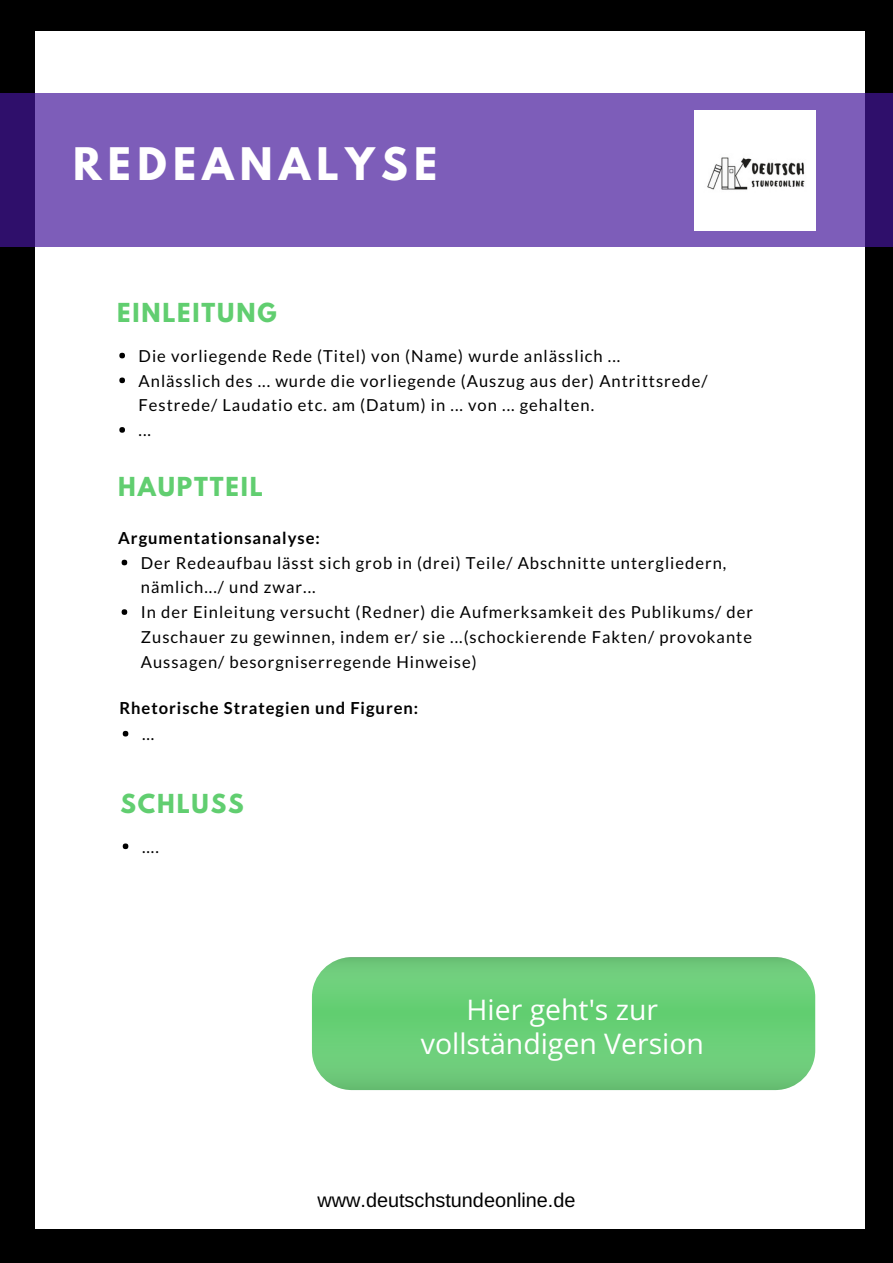
<style>
.page{position:relative;width:893px;height:1263px;background:#000}
.page>*{position:absolute;margin:0;border:0;box-sizing:border-box;transform-origin:0 0}
.t1{font:700 39.75px "League Spartan";letter-spacing:.16em;color:#fff}
.t2{font:28.5px/33.8px "Open Sans";color:#fff;text-align:center}
.t3{font:700 23.25px "League Spartan";letter-spacing:.08em;color:#61ce70}
.t4{font:19.8px "Arimo";color:#000}
.t5{font:16.5px/24.8px "Lato";letter-spacing:.06em;color:#000}
.t6{font:700 16.5px "Lato";letter-spacing:.06em;color:#000}
</style>
<div class="page">
<div style="left:35px;top:32px;width:830px;height:1196px;background:#fff"></div>
<svg style="left:122px;top:560px;width:5px;height:5px"></svg>
<svg style="left:122px;top:609px;width:5px;height:6px"></svg>
<svg style="left:123px;top:843px;width:5px;height:6px"></svg>
<svg style="left:0;top:93px;width:893px;height:154px;background:#7757b2"></svg>
<svg style="left:119px;top:353px;width:6px;height:5px"></svg>
<svg style="left:119px;top:377px;width:6px;height:6px"></svg>
<svg style="left:119px;top:427px;width:6px;height:6px"></svg>
<img style="left:695px;top:110px;width:120px;height:121px">
<svg style="left:123px;top:731px;width:5px;height:5px"></svg>
<div style="left:312px;top:957px;width:503px;height:133px;background:#bfbfbf;border-radius:40px;opacity:.2"></div>
<h1 class="t1" style="left:73px;top:145px;width:365px">REDEANALYSE</h1>
<h3 class="t3" style="left:117px;top:301px;width:161px">EINLEITUNG</h3>
<p class="t5" style="left:139px;top:343px;width:571px">Die vorliegende Rede (Titel) von (Name) wurde anlässlich ...<br>Anlässlich des ... wurde die vorliegende (Auszug aus der) Antrittsrede/ Festrede/ Laudatio etc. am (Datum) in ... von ... gehalten.<br>...</p>
<h3 class="t3" style="left:118px;top:475px;width:146px">HAUPTTEIL</h3>
<p class="t6" style="left:118px;top:528px;width:203px">Argumentationsanalyse:</p>
<p class="t5" style="left:141px;top:550px;width:614px">Der Redeaufbau lässt sich grob in (drei) Teile/ Abschnitte untergliedern, nämlich.../ und zwar...<br>In der Einleitung versucht (Redner) die Aufmerksamkeit des Publikums/ der Zuschauer zu gewinnen, indem er/ sie ...(schockierende Fakten/ provokante Aussagen/ besorgniserregende Hinweise)</p>
<p class="t6" style="left:119px;top:698px;width:300px">Rhetorische Strategien und Figuren:</p>
<p class="t5" style="left:142px;top:721px;width:14px">...</p>
<h3 class="t3" style="left:120px;top:792px;width:125px">SCHLUSS</h3>
<p class="t5" style="left:142px;top:834px;width:18px">....</p>
<h2 class="t2" style="left:421px;top:992px;width:285px">Hier geht's zur vollständigen Version</h2>
<p class="t4" style="left:317px;top:1189px;width:259px">www.deutschstundeonline.de</p>
</div>
